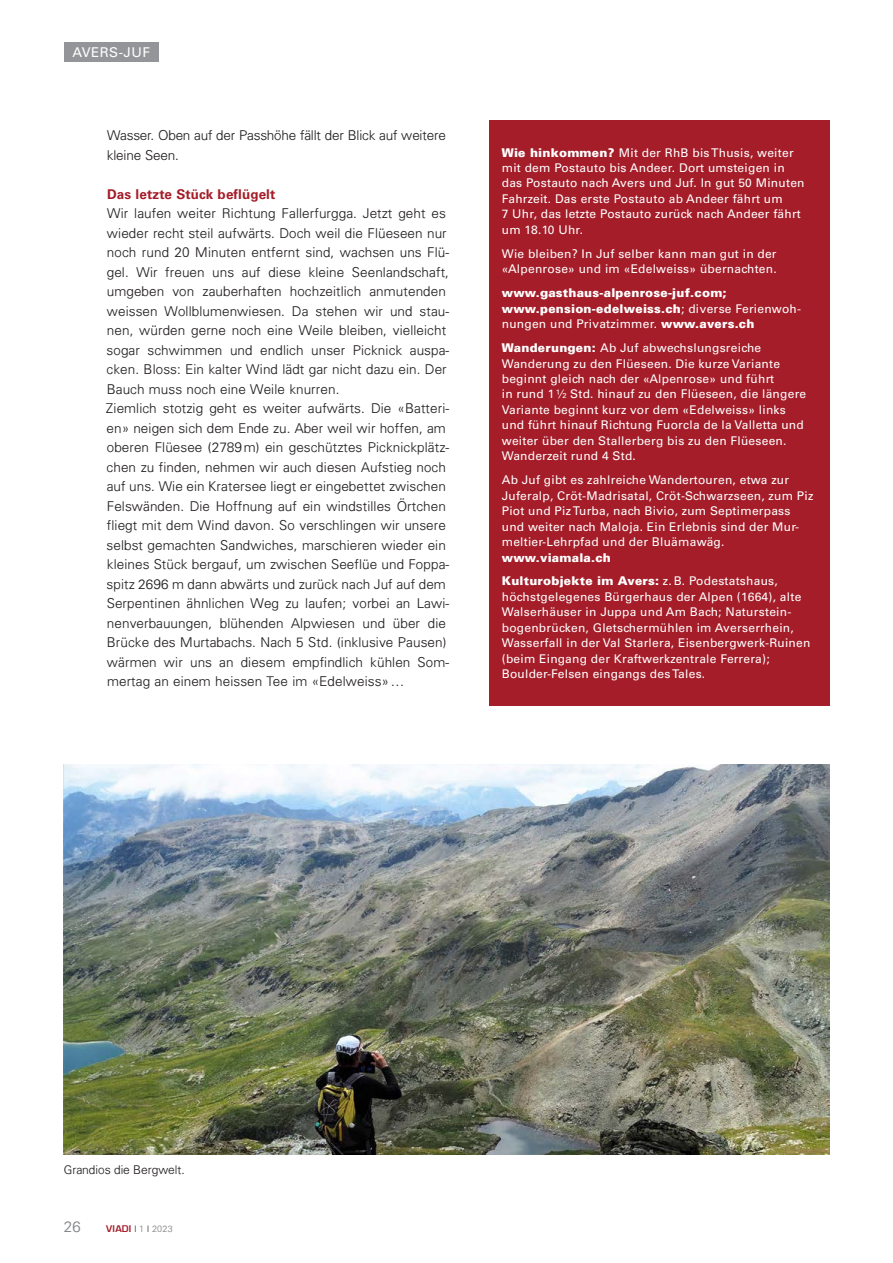
<style>
.page{position:relative;width:893px;height:1263px;background:#fff}
.page>*{position:absolute;margin:0;border:0;box-sizing:border-box;transform-origin:0 0}
.t1{font:300 15px "Univers";color:#808285}
.t2{font:300 13.5px/19.5px "Univers";letter-spacing:.01em;color:#231f20}
.t3{font:300 13.5px/19.5px "Univers";letter-spacing:-.01em;color:#231f20}
.t4{font:700 13.5px "Univers LT Std";letter-spacing:.01em;color:#a41d29}
.t5{font:13.5px "Univers LT Std";letter-spacing:.03em;color:#fff}
.t6{font:12px/15.5px "Univers LT Std";letter-spacing:.02em;color:#fff}
.t7{font:900 12px/15.5px "Univers";letter-spacing:.02em;color:#fff}
.t8{font:300 12px "Univers";color:#231f20}
.t9{font:600 9px "Eurostile";letter-spacing:.025em;color:#a41d29}
.s1{font-family:"Univers";font-weight:900}
.s2{font-family:"Univers LT Std";font-weight:400}
.s3{font-family:"Univers";font-weight:300;color:#231f20}
.s4{font-family:"Univers";font-weight:300;color:#808285}
</style>
<div class="page">
<div style="left:489px;top:120px;width:340px;height:585px;background:#a41d29"></div>
<img style="left:64px;top:764px;width:765px;height:390px">
<div style="left:64px;top:43px;width:94px;height:19px;background:#939598"></div>
<p class="t5" style="left:72px;top:44px;width:79px">AVERS-JUF</p>
<p class="t3" style="left:107px;top:125px;width:340px">Wasser. Oben auf der Passhöhe fällt der Blick auf weitere kleine Seen.</p>
<p class="t4" style="left:107px;top:186px;width:170px">Das letzte Stück beflügelt</p>
<p class="t2" style="left:106px;top:203px;width:345px">Wir laufen weiter Richtung Fallerfurgga. Jetzt geht es wieder recht steil aufwärts. Doch weil die Flüeseen nur noch rund 20 Minuten entfernt sind, wachsen uns Flü&shy;gel. Wir freuen uns auf diese kleine Seenlandschaft, umgeben von zauberhaften hochzeitlich anmutenden weissen Wollblumenwiesen. Da stehen wir und stau&shy;nen, würden gerne noch eine Weile bleiben, vielleicht sogar schwimmen und endlich unser Picknick auspa&shy;cken. Bloss: Ein kalter Wind lädt gar nicht dazu ein. Der Bauch muss noch eine Weile knurren.<br>Ziemlich stotzig geht es weiter aufwärts. Die «Batteri&shy;en» neigen sich dem Ende zu. Aber weil wir hoffen, am oberen Flüesee (2789m) ein geschütztes Picknickplätz&shy;chen zu finden, nehmen wir auch diesen Aufstieg noch auf uns. Wie ein Kratersee liegt er eingebettet zwischen Felswänden. Die Hoffnung auf ein windstilles Örtchen fliegt mit dem Wind davon. So verschlingen wir unsere selbst gemachten Sandwiches, marschieren wieder ein kleines Stück bergauf, um zwischen Seeflüe und Foppa&shy;spitz 2696 m dann abwärts und zurück nach Juf auf dem Serpentinen ähnlichen Weg zu laufen; vorbei an Lawi&shy;nenverbauungen, blühenden Alpwiesen und über die Brücke des Murtabachs. Nach 5 Std. (inklusive Pausen) wärmen wir uns an diesem empfindlich kühlen Som&shy;mertag an einem heissen Tee im «Edelweiss»…</p>
<p class="t6" style="left:502px;top:145px;width:304px"><span class="s1">Wie hinkommen?</span> Mit der RhB bis Thusis, weiter mit dem Postauto bis Andeer. Dort umsteigen in das Postauto nach Avers und Juf. In gut 50 Minuten Fahrzeit. Das erste Postauto ab Andeer fährt um<br>7 Uhr, das letzte Postauto zurück nach Andeer fährt um 18.10 Uhr.</p>
<p class="t6" style="left:502px;top:246px;width:276px">Wie bleiben? In Juf selber kann man gut in der «Alpenrose» und im «Edelweiss» übernachten.</p>
<p class="t7" style="left:502px;top:285px;width:301px">www.gasthaus-alpenrose-juf.com; www.pension-edelweiss.ch<span class="s2">; diverse Ferienwoh-</span></p>
<p class="t6" style="left:502px;top:312px;width:261px;line-height:24px">nungen und Privatzimmer. <span class="s1">www.avers.ch<br>Wanderungen:</span> Ab Juf abwechslungsreiche</p>
<p class="t6" style="left:502px;top:356px;width:306px">Wanderung zu den Flüeseen. Die kurze Variante beginnt gleich nach der «Alpenrose» und führt<br>in rund 1 ½ Std. hinauf zu den Flüeseen, die längere Variante beginnt kurz vor dem «Edelweiss» links und führt hinauf Richtung Fuorcla de la Valletta und weiter über den Stallerberg bis zu den Flüeseen.<br>Wanderzeit rund 4 Std.</p>
<p class="t6" style="left:502px;top:472px;width:313px">Ab Juf gibt es zahlreiche Wandertouren, etwa zur Juferalp, Cröt-Madrisatal, Cröt-Schwarzseen, zum Piz Piot und Piz Turba, nach Bivio, zum Septimerpass und weiter nach Maloja. Ein Erlebnis sind der Mur&shy;meltier-Lehrpfad und der Bluämawäg.</p>
<p class="t7" style="left:502px;top:545px;width:278px;line-height:24px">www.viamala.ch<br>Kulturobjekte im Avers: <span class="s2">z.B. Podestatshaus,</span></p>
<p class="t6" style="left:502px;top:589px;width:310px">höchstgelegenes Bürgerhaus der Alpen (1664), alte Walserhäuser in Juppa und Am Bach; Naturstein&shy;bogenbrücken, Gletschermühlen im Averserrhein, Wasserfall in der Val Starlera, Eisenbergwerk-Ruinen (beim Eingang der Kraftwerkzentrale Ferrera); Boulder-Felsen eingangs des Tales.</p>
<p class="t8" style="left:64px;top:1162px;width:123px">Grandios die Bergwelt.</p>
<p class="t1" style="left:64px;top:1218px;width:18px">26</p>
<p class="t9" style="left:106px;top:1223px;width:68px">VIADI <span class="s3">|</span> <span class="s4">1</span> <span class="s3">|</span> <span class="s4">2023</span></p>
</div>
